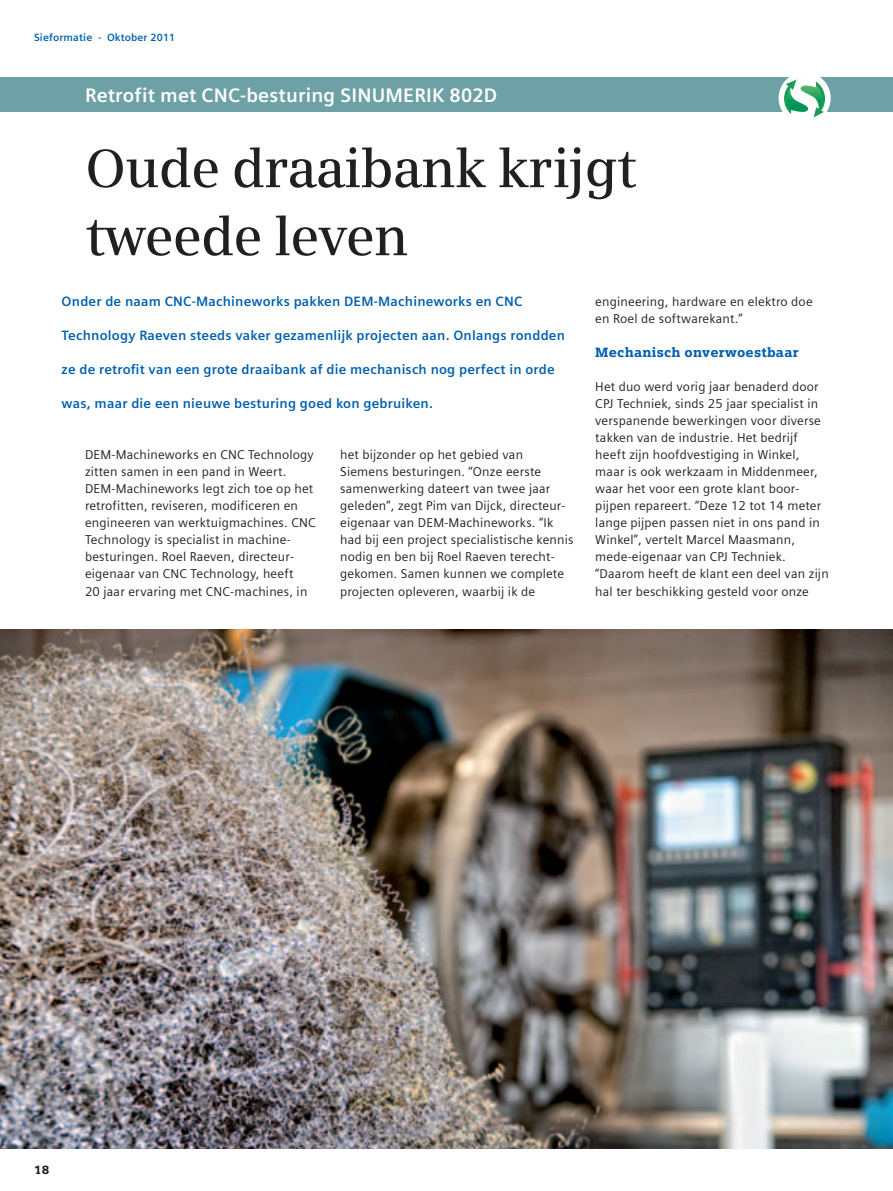
<style>
.page{position:relative;width:893px;height:1191px;background:#fff}
.page>*{position:absolute;margin:0;border:0;box-sizing:border-box;transform-origin:0 0}
.t1{font:600 54px/68.1px "Siemens Serif OT";letter-spacing:-.02em;color:#231f20}
.t2{font:700 19.5px "Siemens Sans OT";letter-spacing:.01em;color:#fff}
.t3{font:700 13.5px "Siemens Sans OT";letter-spacing:.015em;color:#0160ae}
.t4{font:900 13.5px "Siemens Slab OT";letter-spacing:.015em;color:#0160ae}
.t5{font:12.75px/17px "Siemens Sans OT";letter-spacing:.015em;color:#231f20}
.t6{font:900 12px "Siemens Slab OT";color:#231f20}
.t7{font:700 10.5px "Siemens Sans OT";letter-spacing:.015em;color:#0160ae}
</style>
<div class="page">
<div style="left:0;top:78px;width:893px;height:34px;background:#6ea1a5"></div>
<img style="left:0;top:629px;width:893px;height:519px">
<div style="left:779px;top:72px;width:52px;height:52px;background:#fff;border-radius:50%"></div>
<svg style="left:784px;top:77px;width:41px;height:41px"></svg>
<p class="t7" style="left:34px;top:32px;width:143px">Sieformatie - Oktober 2011</p>
<h2 class="t2" style="left:85px;top:84px;width:414px">Retrofit met CNC-besturing SINUMERIK 802D</h2>
<h1 class="t1" style="left:85px;top:134px;width:553px">Oude draaibank krijgt tweede leven</h1>
<p class="t3" style="left:62px;top:294px;width:462px">Onder de naam CNC-Machineworks pakken DEM-Machineworks en CNC</p>
<p class="t3" style="left:62px;top:328px;width:505px">Technology Raeven steeds vaker gezamenlijk projecten aan. Onlangs rondden</p>
<p class="t3" style="left:62px;top:362px;width:495px">ze de retrofit van een grote draaibank af die mechanisch nog perfect in orde</p>
<p class="t3" style="left:62px;top:396px;width:373px">was, maar die een nieuwe besturing goed kon gebruiken.</p>
<p class="t5" style="left:85px;top:446px;width:232px">DEM-Machineworks en CNC Technology zitten samen in een pand in Weert.<br>DEM-Machineworks legt zich toe op het retrofitten, reviseren, modificeren en engineeren van werktuigmachines. CNC Technology is specialist in machine&shy;besturingen. Roel Raeven, directeur&shy;eigenaar van CNC Technology, heeft<br>20 jaar ervaring met CNC-machines, in</p>
<p class="t5" style="left:340px;top:446px;width:235px">het bijzonder op het gebied van Siemens besturingen. “Onze eerste samenwerking dateert van twee jaar geleden”, zegt Pim van Dijck, directeur&shy;eigenaar van DEM-Machineworks. “Ik had bij een project specialistische kennis nodig en ben bij Roel Raeven terecht&shy;gekomen. Samen kunnen we complete projecten opleveren, waarbij ik de</p>
<p class="t5" style="left:595px;top:293px;width:219px">engineering, hardware en elektro doe en Roel de softwarekant.”</p>
<p class="t4" style="left:595px;top:344px;width:205px">Mechanisch onverwoestbaar</p>
<p class="t5" style="left:595px;top:378px;width:235px">Het duo werd vorig jaar benaderd door CPJ Techniek, sinds 25 jaar specialist in verspanende bewerkingen voor diverse takken van de industrie. Het bedrijf heeft zijn hoofdvestiging in Winkel, maar is ook werkzaam in Middenmeer, waar het voor een grote klant boor&shy;pijpen repareert. “Deze 12 tot 14 meter lange pijpen passen niet in ons pand in Winkel”, vertelt Marcel Maasmann, mede-eigenaar van CPJ Techniek. “Daarom heeft de klant een deel van zijn hal ter beschikking gesteld voor onze</p>
<p class="t6" style="left:34px;top:1162px;width:17px">18</p>
</div>
